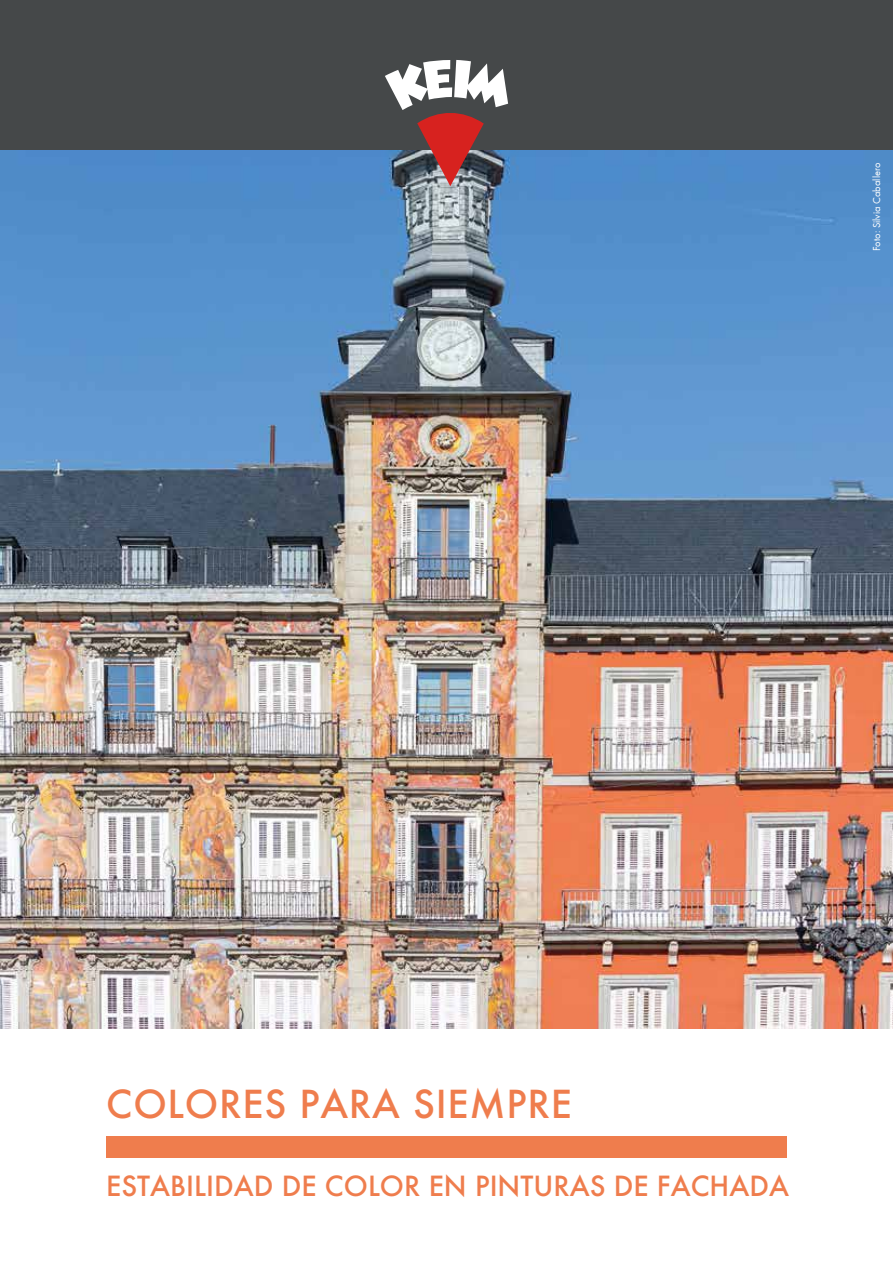
<style>
.page{position:relative;width:893px;height:1263px;background:#fff}
.page>*{position:absolute;margin:0;border:0;box-sizing:border-box;transform-origin:0 0}
.t1{font:500 37.5px "Futura";letter-spacing:.02em;color:#ef7d4d}
.t2{font:500 27px "Futura";color:#ef7d4d}
.t3{font:10.5px "Futura TEE";color:#fff}
</style>
<div class="page">
<img style="left:0;top:149px;width:893px;height:880px">
<div style="left:0;top:0;width:893px;height:149px;background:#454849"></div>
<svg style="left:385px;top:60px;width:123px;height:126px"></svg>
<div style="left:106px;top:1136px;width:681px;height:21px;background:#ef7d4d"></div>
<p class="t3" style="left:870px;top:251px;width:90px;rotate:-90deg">Foto: Silvia Caballero</p>
<h1 class="t1" style="left:106px;top:1078px;width:467px">COLORES PARA SIEMPRE</h1>
<p class="t2" style="left:106px;top:1167px;width:684px">ESTABILIDAD DE COLOR EN PINTURAS DE FACHADA</p>
</div>
